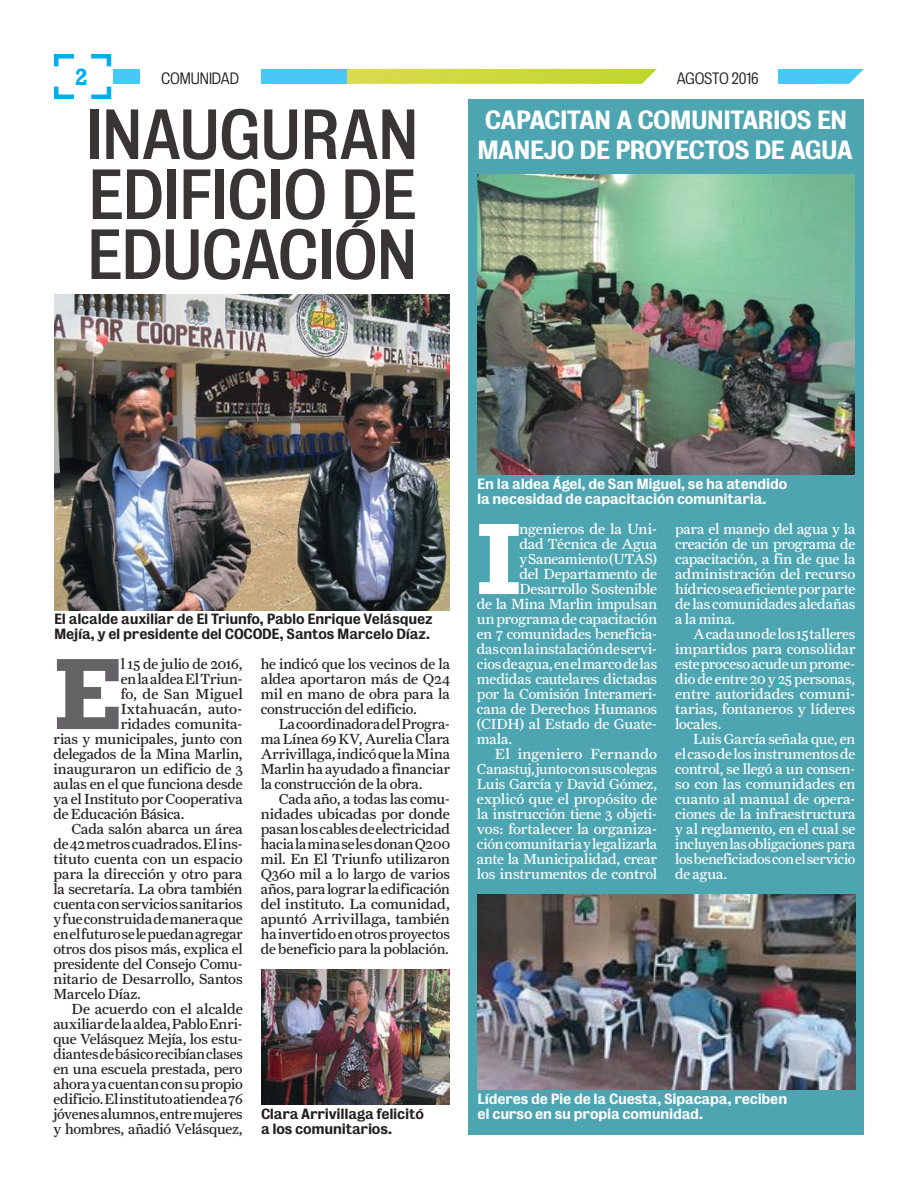
<style>
.page{position:relative;width:918px;height:1188px;background:#fff}
.page>*{position:absolute;margin:0;border:0;box-sizing:border-box;transform-origin:0 0}
.t1{font:700 103.05px "Rockwell";color:#656365}
.t2{font:700 103.05px "Rockwell";color:#fff}
.t3{font:64.5px/60px "Bureau Grot";letter-spacing:-.045em;color:#393535;text-align:justify}
.t4{font:500 24px/30px "Bureau Grot";letter-spacing:-.04em;color:#fff;text-align:center}
.t5{font:700 24px "Rockwell";color:#00aeef}
.t6{font:300 15px "Bureau Grot";letter-spacing:-.01em;color:#241f1f}
.t7{font:14.7px/15px "Farnham Text";letter-spacing:-.01em;color:#241f1f;text-align:justify}
.t8{font:14.7px/15px "Farnham Text";letter-spacing:-.01em;color:#fff;text-align:justify}
.t9{font:14.7px "Farnham Text";letter-spacing:.015em;color:#fff}
.t10{font:14.7px "Farnham Text";letter-spacing:.01em;color:#241f1f}
.t11{font:500 13.5px/15px "Bureau Grot";letter-spacing:-.015em;color:#fff}
.t12{font:500 13.5px/15px "Bureau Grot";letter-spacing:-.015em;color:#241f1f}
</style>
<div class="page">
<svg style="left:346px;top:69px;width:311px;height:15px;background:#ced946"></svg>
<svg style="left:91px;top:54px;width:21px;height:45px"></svg>
<svg style="left:54px;top:54px;width:20px;height:45px"></svg>
<svg style="left:822px;top:69px;width:42px;height:15px"></svg>
<div style="left:113px;top:69px;width:27px;height:15px;background:#48c9f5"></div>
<div style="left:778px;top:69px;width:44px;height:15px;background:#48c9f5"></div>
<div style="left:261px;top:69px;width:85px;height:15px;background:#48c9f5"></div>
<img style="left:54px;top:294px;width:396px;height:316px">
<div style="left:468px;top:99px;width:396px;height:1035px;background:#4ea5b2"></div>
<img style="left:261px;top:969px;width:189px;height:135px">
<img style="left:477px;top:174px;width:378px;height:300px">
<img style="left:477px;top:894px;width:378px;height:195px">
<h3 class="t5" style="left:75px;top:62px;width:15px">2</h3>
<p class="t6" style="left:161px;top:70px;width:79px">COMUNIDAD</p>
<p class="t6" style="left:677px;top:70px;width:83px">AGOSTO 2016</p>
<h2 class="t3" style="left:84px;top:106px;width:337px">INAUGURAN EDIFICIO DE EDUCACIÓN</h2>
<h3 class="t4" style="left:477px;top:105px;width:377px">CAPACITAN A COMUNITARIOS EN<br>MANEJO DE PROYECTOS DE AGUA</h3>
<p class="t12" style="left:54px;top:612px;width:380px">El alcalde auxiliar de El Triunfo, Pablo Enrique Velásquez<br>Mejía, y el presidente del COCODE, Santos Marcelo Díaz.</p>
<h1 class="t1" style="left:54px;top:632px;width:70px">E</h1>
<p class="t7" style="left:121px;top:656px;width:124px">l 15 de julio de 2016,</p>
<p class="t7" style="left:121px;top:671px;width:124px">en la aldea El Triun-</p>
<p class="t7" style="left:121px;top:686px;width:124px">fo, de San Miguel</p>
<p class="t10" style="left:121px;top:700px;width:124px">Ixtahuacán, auto-</p>
<p class="t7" style="left:121px;top:716px;width:124px">ridades comunita-</p>
<p class="t7" style="left:54px;top:731px;width:191px">rias y municipales, junto con</p>
<p class="t7" style="left:54px;top:746px;width:191px">delegados de la Mina Marlin,</p>
<p class="t7" style="left:54px;top:761px;width:191px">inauguraron un edificio de 3</p>
<p class="t7" style="left:54px;top:776px;width:191px">aulas en el que funciona desde</p>
<p class="t7" style="left:54px;top:791px;width:191px">ya el Instituto por Cooperativa</p>
<p class="t7" style="left:54px;top:806px;width:133px">de Educación Básica.</p>
<p class="t7" style="left:72px;top:821px;width:173px">Cada salón abarca un área</p>
<p class="t7" style="left:54px;top:836px;width:191px">de 42 metros cuadrados. El ins-</p>
<p class="t7" style="left:54px;top:851px;width:191px">tituto cuenta con un espacio</p>
<p class="t7" style="left:54px;top:866px;width:191px">para la dirección y otro para</p>
<p class="t7" style="left:54px;top:881px;width:191px">la secretaría. La obra también</p>
<p class="t7" style="left:54px;top:896px;width:191px">cuenta con servicios sanitarios</p>
<p class="t7" style="left:54px;top:911px;width:191px">y fue construida de manera que</p>
<p class="t7" style="left:54px;top:926px;width:191px">en el futuro se le puedan agregar</p>
<p class="t7" style="left:54px;top:941px;width:191px">otros dos pisos más, explica el</p>
<p class="t7" style="left:54px;top:956px;width:191px">presidente del Consejo Comu-</p>
<p class="t7" style="left:54px;top:971px;width:191px">nitario de Desarrollo, Santos</p>
<p class="t7" style="left:54px;top:986px;width:89px">Marcelo Díaz.</p>
<p class="t7" style="left:72px;top:1001px;width:173px">De acuerdo con el alcalde</p>
<p class="t7" style="left:54px;top:1016px;width:191px">auxiliar de la aldea, Pablo Enri-</p>
<p class="t7" style="left:54px;top:1031px;width:191px">que Velásquez Mejía, los estu-</p>
<p class="t7" style="left:54px;top:1046px;width:191px">diantes de básico recibían clases</p>
<p class="t7" style="left:54px;top:1061px;width:191px">en una escuela prestada, pero</p>
<p class="t7" style="left:54px;top:1076px;width:191px">ahora ya cuentan con su propio</p>
<p class="t7" style="left:54px;top:1091px;width:191px">edificio. El instituto atiende a 76</p>
<p class="t7" style="left:54px;top:1106px;width:191px">jóvenes alumnos, entre mujeres</p>
<p class="t7" style="left:54px;top:1121px;width:191px">y hombres, añadió Velásquez,</p>
<p class="t7" style="left:261px;top:656px;width:191px">he indicó que los vecinos de la aldea aportaron más de Q24 mil en mano de obra para la construcción del edificio.</p>
<p class="t7" style="left:261px;top:716px;width:191px;text-indent:18px">La coordinadora del Progra&shy;ma Línea 69 KV, Aurelia Clara Arrivillaga, indicó que la Mina Marlin ha ayudado a financiar la construcción de la obra.</p>
<p class="t7" style="left:261px;top:791px;width:191px;text-indent:18px">Cada año, a todas las comu&shy;nidades ubicadas por donde pasan los cables de electricidad hacia la mina se les donan Q200 mil. En El Triunfo utilizaron Q360 mil a lo largo de varios años, para lograr la edificación del instituto. La comunidad, apuntó Arrivillaga, también ha invertido en otros proyectos de beneficio para la población.</p>
<p class="t12" style="left:261px;top:1107px;width:164px">Clara Arrivillaga felicitó a los comunitarios.</p>
<p class="t11" style="left:477px;top:477px;width:312px">En la aldea Ágel, de San Miguel, se ha atendido la necesidad de capacitación comunitaria.</p>
<h1 class="t2" style="left:477px;top:497px;width:46px">I</h1>
<p class="t8" style="left:519px;top:521px;width:139px">ngenieros de la Uni-</p>
<p class="t8" style="left:519px;top:536px;width:139px">dad Técnica de Agua</p>
<p class="t8" style="left:519px;top:551px;width:139px">y Saneamiento (UTAS)</p>
<p class="t8" style="left:519px;top:566px;width:139px">del Departamento de</p>
<p class="t8" style="left:519px;top:581px;width:139px">Desarrollo Sostenible</p>
<p class="t8" style="left:477px;top:596px;width:182px">de la Mina Marlin impulsan</p>
<p class="t8" style="left:477px;top:611px;width:182px">un programa de capacitación</p>
<p class="t8" style="left:477px;top:626px;width:182px">en 7 comunidades beneficia-</p>
<p class="t8" style="left:477px;top:641px;width:182px">das con la instalación de servi-</p>
<p class="t8" style="left:477px;top:656px;width:182px">cios de agua, en el marco de las</p>
<p class="t8" style="left:477px;top:671px;width:182px">medidas cautelares dictadas</p>
<p class="t8" style="left:477px;top:686px;width:182px">por la Comisión Interameri-</p>
<p class="t8" style="left:477px;top:701px;width:182px">cana de Derechos Humanos</p>
<p class="t8" style="left:477px;top:716px;width:182px">(CIDH) al Estado de Guate-</p>
<p class="t8" style="left:477px;top:731px;width:37px">mala.</p>
<p class="t9" style="left:495px;top:745px;width:164px">El ingeniero Fernando</p>
<p class="t8" style="left:477px;top:761px;width:182px">Canastuj, junto con sus colegas</p>
<p class="t8" style="left:477px;top:776px;width:182px">Luis García y David Gómez,</p>
<p class="t8" style="left:477px;top:791px;width:182px">explicó que el propósito de</p>
<p class="t8" style="left:477px;top:806px;width:182px">la instrucción tiene 3 objeti-</p>
<p class="t8" style="left:477px;top:821px;width:182px">vos: fortalecer la organiza-</p>
<p class="t8" style="left:477px;top:836px;width:182px">ción comunitaria y legalizarla</p>
<p class="t8" style="left:477px;top:851px;width:182px">ante la Municipalidad, crear</p>
<p class="t8" style="left:477px;top:866px;width:182px">los instrumentos de control</p>
<p class="t8" style="left:675px;top:521px;width:182px">para el manejo del agua y la creación de un programa de capacitación, a fin de que la administración del recurso hídrico sea eficiente por parte de las comunidades aledañas a la mina.</p>
<p class="t8" style="left:675px;top:626px;width:182px;text-indent:18px">A cada uno de los 15 talleres impartidos para consolidar este proceso acude un prome&shy;dio de entre 20 y 25 personas, entre autoridades comuni&shy;tarias, fontaneros y líderes locales.</p>
<p class="t8" style="left:675px;top:731px;width:182px;text-indent:18px">Luis García señala que, en el caso de los instrumentos de control, se llegó a un consen&shy;so con las comunidades en cuanto al manual de opera&shy;ciones de la infraestructura y al reglamento, en el cual se incluyen las obligaciones para los beneficiados con el servicio de agua.</p>
<p class="t11" style="left:478px;top:1092px;width:311px">Líderes de Pie de la Cuesta, Sipacapa, reciben el curso en su propia comunidad.</p>
</div>
